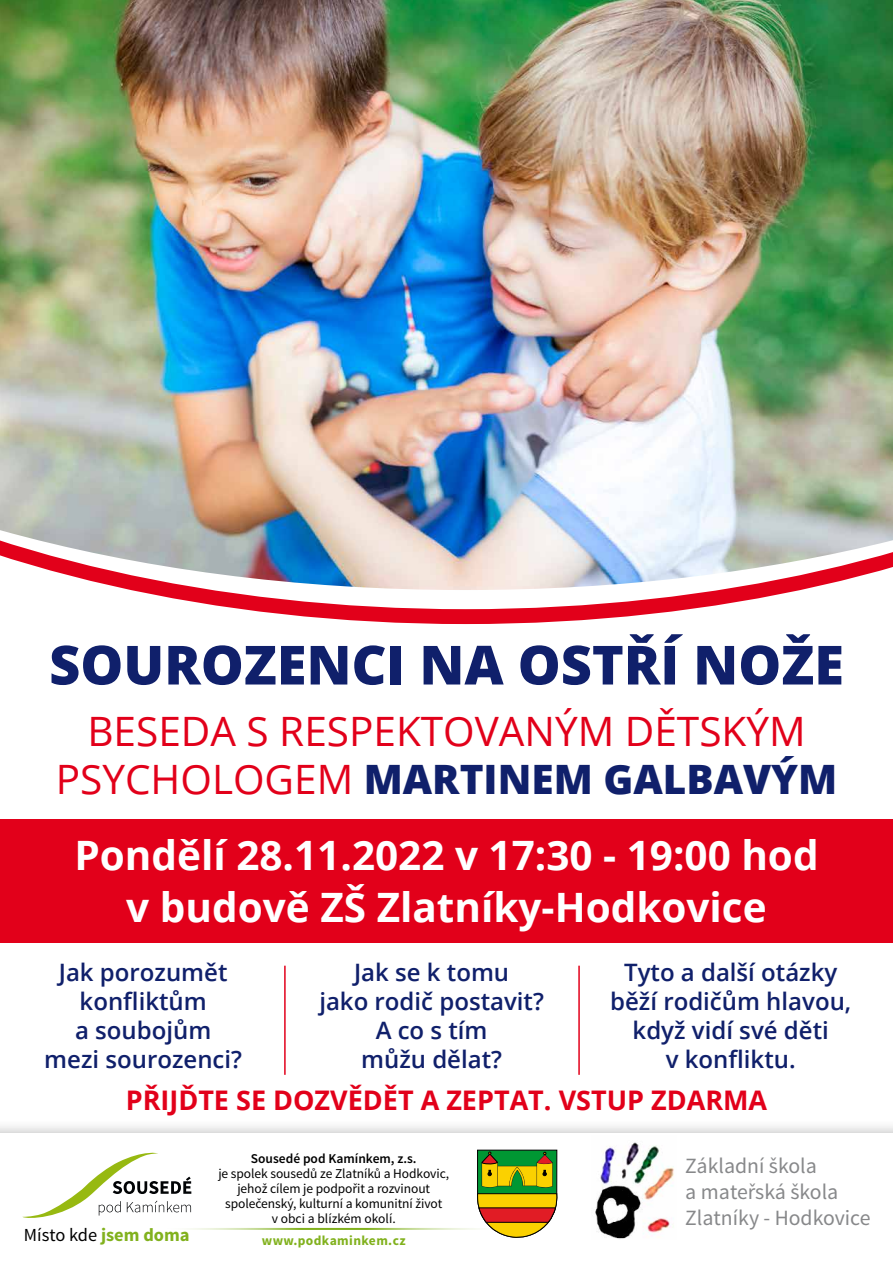
<style>
.page{position:relative;width:893px;height:1263px;background:#fff}
.page>*{position:absolute;margin:0;border:0;box-sizing:border-box;transform-origin:0 0}
.t1{font:800 54px "Open Sans";color:#10206b}
.t2{font:700 40.5px/52.5px "Open Sans";color:#fff;text-align:center}
.t3{font:40.5px/48.6px "Open Sans";color:#e2001a;text-align:center}
.t4{font:700 27px "Open Sans";color:#e2001a}
.t5{font:600 24px/28.8px "Open Sans";color:#10206b;text-align:center}
.t6{font:21.75px/26.1px "Source Sans Pro";color:#87888a}
.t7{font:18.45px "Source Sans Pro";color:#000}
.t8{font:13.5px/15px "Source Sans Pro";letter-spacing:-.005em;color:#000;text-align:center}
.t9{font:600 13.5px "Source Sans Pro";color:#000}
.t10{font:700 13.5px "Source Sans Pro";letter-spacing:.03em;color:#81b11d}
.s1{font-weight:800;color:#10206b}
.s2{font-weight:700;color:#81b11d}
</style>
<div class="page">
<div style="left:0;top:1118px;width:893px;height:145px;background:#000;opacity:.25"></div>
<div style="left:0;top:1133px;width:893px;height:130px;background:#fff"></div>
<hr style="left:158px;top:1228px;width:352px;height:2px;background:#81b11d">
<svg style="left:22px;top:1152px;width:169px;height:66px"></svg>
<img style="left:595px;top:1142px;width:79px;height:97px">
<svg style="left:477px;top:1150px;width:80px;height:87px;background:#a19529"></svg>
<svg style="left:241px;top:609px;width:449px;height:15px;fill:#e2001a"></svg>
<svg style="left:131px;top:590px;width:669px;height:19px"></svg>
<img style="left:0;top:0;width:893px;height:590px">
<div style="left:0;top:820px;width:893px;height:123px;background:#e2001a"></div>
<hr style="left:284px;top:966px;width:2px;height:109px;background:#e2001a">
<hr style="left:578px;top:966px;width:2px;height:109px;background:#e2001a">
<h1 class="t1" style="left:49px;top:624px;width:796px">SOUROZENCI NA OSTŘÍ NOŽE</h1>
<h2 class="t3" style="left:56px;top:706px;width:783px">BESEDA S RESPEKTOVANÝM DĚTSKÝM<br>PSYCHOLOGEM <span class="s1">MARTINEM GALBAVÝM</span></h2>
<h2 class="t2" style="left:74px;top:828px;width:746px">Pondělí 28.11.2022 v 17:30 - 19:00 hod v budově ZŠ Zlatníky-Hodkovice</h2>
<p class="t5" style="left:44px;top:957px;width:199px">Jak porozumět konfliktům<br>a soubojům<br>mezi sourozenci?</p>
<p class="t5" style="left:610px;top:957px;width:243px">Tyto a další otázky běží rodičům hlavou, když vidí své děti<br>v konfliktu.</p>
<p class="t5" style="left:319px;top:957px;width:226px">Jak se k tomu<br>jako rodič postavit?<br>A co s tím<br>můžu dělat?</p>
<p class="t4" style="left:126px;top:1081px;width:643px">PŘIJĎTE SE DOZVĚDĚT A ZEPTAT. VSTUP ZDARMA</p>
<p class="t7" style="left:24px;top:1224px;width:167px">Místo kde <span class="s2">jsem doma</span></p>
<p class="t9" style="left:251px;top:1149px;width:167px">Sousedé pod Kamínkem, z.s.</p>
<p class="t8" style="left:218px;top:1166px;width:232px">je spolek sousedů ze Zlatníků a Hodkovic, jehož cílem je podpořit a rozvinout společenský, kulturní a komunitní život<br>v obci a blízkém okolí.</p>
<p class="t10" style="left:262px;top:1232px;width:145px">www.podkaminkem.cz</p>
<p class="t6" style="left:685px;top:1153px;width:187px">Základní škola<br>a mateřská škola<br>Zlatníky - Hodkovice</p>
</div>
